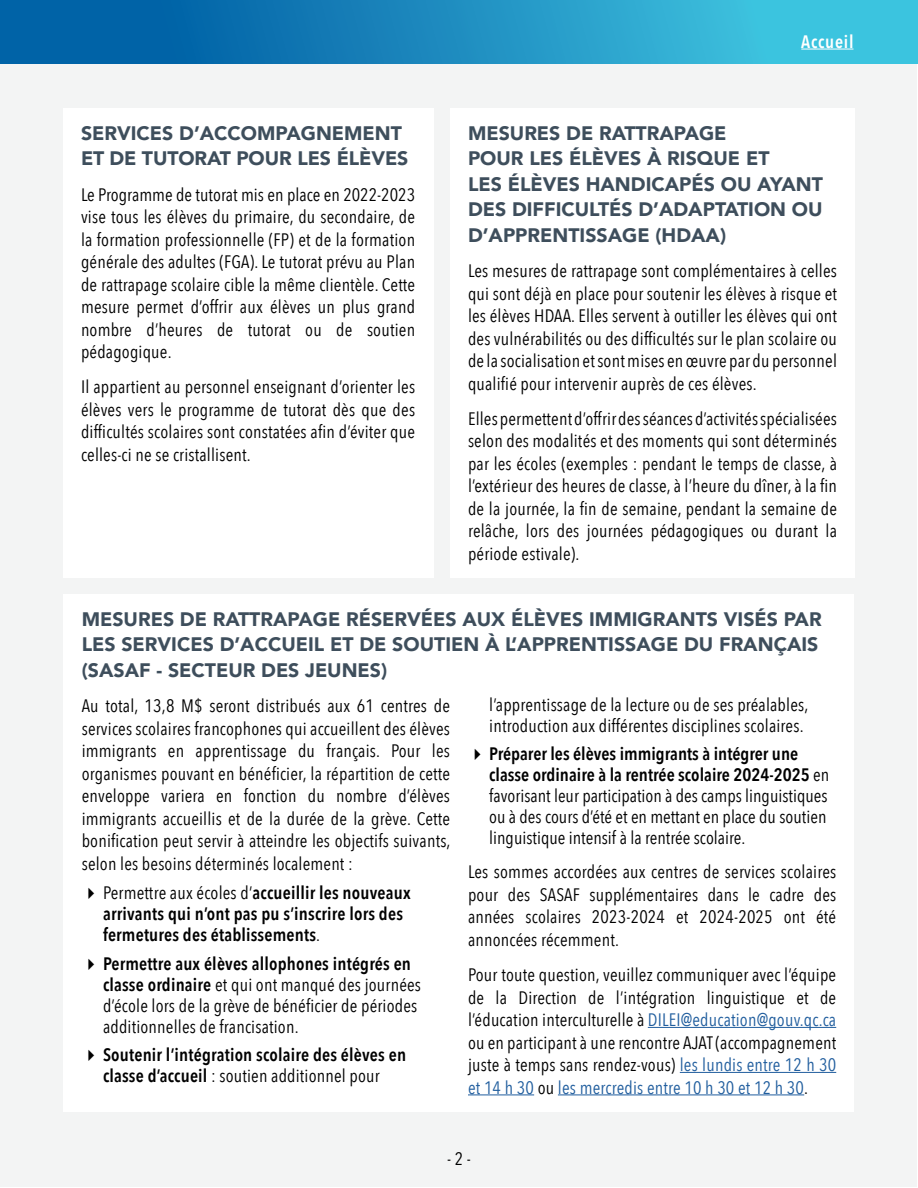
<style>
.page{position:relative;width:918px;height:1188px;background:#fff}
.page>*{position:absolute;margin:0;border:0;box-sizing:border-box;transform-origin:0 0}
.t1{font:900 19.5px/25.5px "Avenir";color:#3e4e5c}
.t2{font:18px/22.5px "Avenir Next Condensed";letter-spacing:.01em;color:#000;text-align:justify}
.t3{font:600 18px/21px "Avenir Next Condensed";letter-spacing:.01em;color:#000}
.t4{font:600 18px "Avenir Next Condensed";letter-spacing:.04em;color:#fff}
.s1{font-weight:400}
.s2{font-weight:600}
.s3{color:#215e9e}
</style>
<div class="page">
<div style="left:1px;top:1px;width:916px;height:1186px;background:#f3f4f4"></div>
<div style="left:0;top:0;width:918px;height:64px;background:linear-gradient(to right,#00529e,#45cfe6)"></div>
<hr style="left:801px;top:49px;width:53px;height:1px;background:#fff">
<div style="left:450px;top:108px;width:405px;height:470px;background:#fff"></div>
<div style="left:63px;top:108px;width:370px;height:470px;background:#fff"></div>
<div style="left:64px;top:594px;width:790px;height:518px;background:#fff"></div>
<hr style="left:648px;top:1027px;width:188px;height:1px;background:#215e9e">
<hr style="left:680px;top:1072px;width:156px;height:1px;background:#215e9e">
<hr style="left:468px;top:1094px;width:66px;height:1px;background:#215e9e">
<hr style="left:558px;top:1094px;width:246px;height:1px;background:#215e9e">
<p class="t1" style="left:81px;top:120px;width:329px">SERVICES D’ACCOMPAGNEMENT<br>ET DE TUTORAT POUR LES ÉLÈVES</p>
<p class="t2" style="left:81px;top:182px;width:336px">Le Programme de tutorat mis en place en 2022-2023 vise tous les élèves du primaire, du secondaire, de la formation professionnelle (FP) et de la formation générale des adultes (FGA). Le tutorat prévu au Plan de rattrapage scolaire cible la même clientèle. Cette mesure permet d’offrir aux élèves un plus grand nombre d’heures de tutorat ou de soutien pédagogique.</p>
<p class="t2" style="left:81px;top:375px;width:336px">Il appartient au personnel enseignant d’orienter les élèves vers le programme de tutorat dès que des difficultés scolaires sont constatées afin d’éviter que celles-ci ne se cristallisent.</p>
<p class="t4" style="left:801px;top:26px;width:54px">Accueil</p>
<p class="t1" style="left:468px;top:120px;width:356px">MESURES DE RATTRAPAGE<br>POUR LES ÉLÈVES À RISQUE ET<br>LES ÉLÈVES HANDICAPÉS OU AYANT<br>DES DIFFICULTÉS D’ADAPTATION OU<br>D’APPRENTISSAGE (HDAA)</p>
<p class="t2" style="left:468px;top:259px;width:371px">Les mesures de rattrapage sont complémentaires à celles qui sont déjà en place pour soutenir les élèves à risque et les élèves HDAA. Elles servent à outiller les élèves qui ont des vulnérabilités ou des difficultés sur le plan scolaire ou de la socialisation et sont mises en œuvre par du personnel qualifié pour intervenir auprès de ces élèves.</p>
<p class="t2" style="left:468px;top:406px;width:371px">Elles permettent d’offrir des séances d’activités spécialisées selon des modalités et des moments qui sont déterminés par les écoles (exemples : pendant le temps de classe, à l’extérieur des heures de classe, à l’heure du dîner, à la fin de la journée, la fin de semaine, pendant la semaine de relâche, lors des journées pédagogiques ou durant la période estivale).</p>
<p class="t1" style="left:82px;top:606px;width:741px">MESURES DE RATTRAPAGE RÉSERVÉES AUX ÉLÈVES IMMIGRANTS VISÉS PAR<br>LES SERVICES D’ACCUEIL ET DE SOUTIEN À L’APPRENTISSAGE DU FRANÇAIS (SASAF - SECTEUR DES JEUNES)</p>
<p class="t2" style="left:82px;top:694px;width:370px">Au total, 13,8 M$ seront distribués aux 61 centres de services scolaires francophones qui accueillent des élèves immigrants en apprentissage du français. Pour les organismes pouvant en bénéficier, la répartition de cette enveloppe variera en fonction du nombre d’élèves immigrants accueillis et de la durée de la grève. Cette bonification peut servir à atteindre les objectifs suivants, selon les besoins déterminés localement :</p>
<p class="t3" style="left:103px;top:882px;width:309px"><span class="s1">Permettre aux écoles d’</span>accueillir les nouveaux arrivants qui n’ont pas pu s’inscrire lors des fermetures des établissements<span class="s1">.</span></p>
<p class="t2" style="left:103px;top:952px;width:320px;line-height:21px;text-align:left"><span class="s2">Permettre aux élèves allophones intégrés en classe ordinaire</span> et qui ont manqué des journées d’école lors de la grève de bénéficier de périodes additionnelles de francisation.</p>
<p class="t3" style="left:103px;top:1044px;width:305px">Soutenir l’intégration scolaire des élèves en classe d’accueil <span class="s1">: soutien additionnel pour</span></p>
<p class="t2" style="left:489px;top:693px;width:321px;line-height:21px">l’apprentissage de la lecture ou de ses préalables, introduction aux différentes disciplines scolaires.</p>
<p class="t2" style="left:489px;top:742px;width:341px;line-height:21px;text-align:left"><span class="s2">Préparer les élèves immigrants à intégrer une classe ordinaire à la rentrée scolaire 2024-2025</span> en favorisant leur participation à des camps linguistiques ou à des cours d’été et en mettant en place du soutien linguistique intensif à la rentrée scolaire.</p>
<p class="t2" style="left:468px;top:860px;width:370px">Les sommes accordées aux centres de services scolaires pour des SASAF supplémentaires dans le cadre des années scolaires 2023-2024 et 2024-2025 ont été annoncées récemment.</p>
<p class="t2" style="left:468px;top:963px;width:370px">Pour toute question, veuillez communiquer avec l’équipe de la Direction de l’intégration linguistique et de l’éducation interculturelle à <span class="s3">DILEI@education@gouv.qc.ca </span>ou en participant à une rencontre AJAT (accompagnement juste à temps sans rendez-vous) <span class="s3">les lundis entre 12 h 30 et 14 h 30</span> ou <span class="s3">les mercredis entre 10 h 30 et 12 h 30</span>.</p>
<p class="t2" style="left:447px;top:1146px;width:25px">- 2 -</p>
</div>
